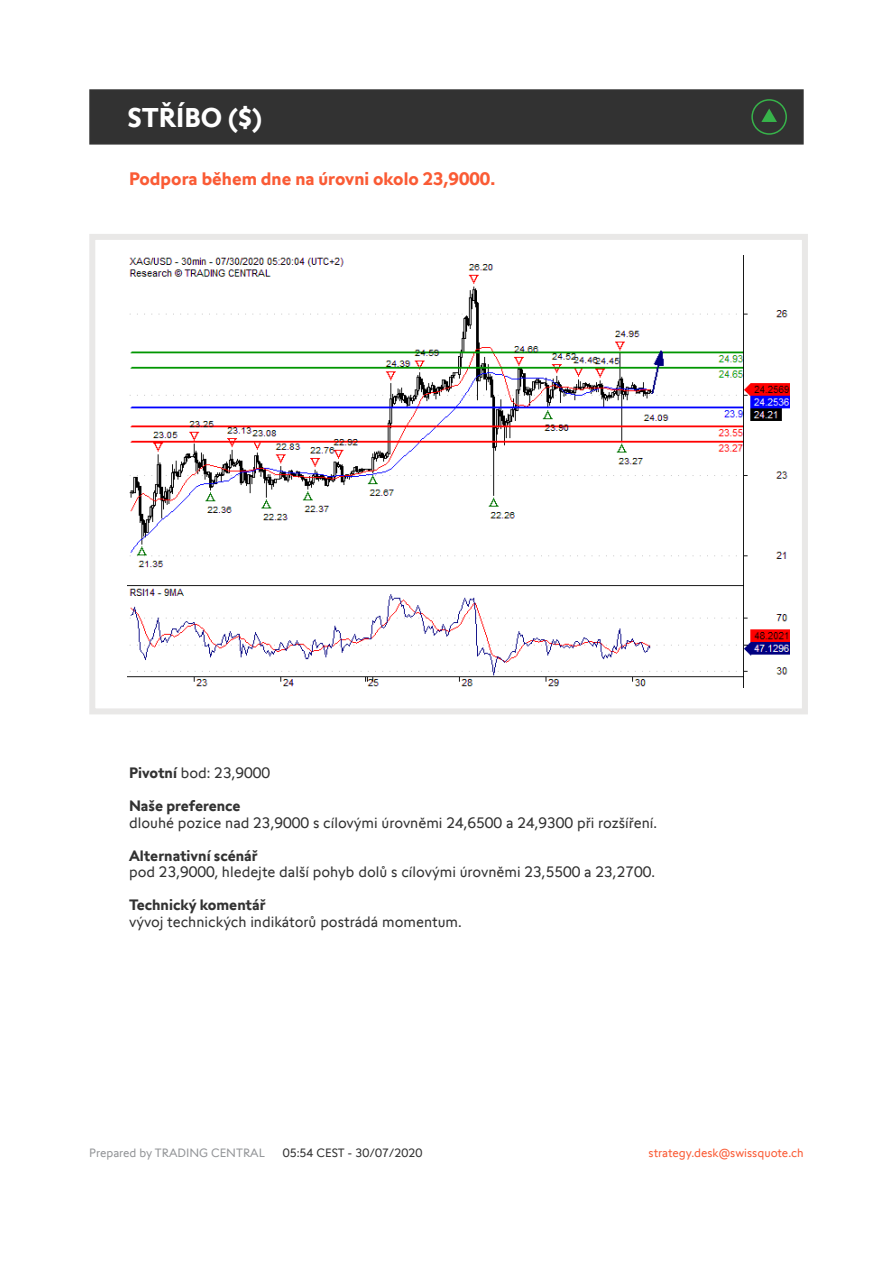
<style>
.page{position:relative;width:893px;height:1263px;background:#fff}
.page>*{position:absolute;margin:0;border:0;box-sizing:border-box;transform-origin:0 0}
.t1{font:700 27px "Swissquote CT";color:#fff}
.t2{font:700 18px "Swissquote CT";color:#fa5b35}
.t3{font:15px "Swissquote CT";color:#323232}
.t4{font:700 15px "Swissquote CT";color:#323232}
.t5{font:12px "Swissquote CT";color:#fa5b35}
.t6{font:12px "Swissquote CT";color:#939598}
.t7{font:12px "Swissquote CT";color:#323232}
.s1{font-weight:700}
</style>
<div class="page">
<div style="left:89px;top:234px;width:719px;height:480px;border:6px solid #e9e8e7"></div>
<div style="left:89px;top:89px;width:715px;height:56px;background:#323232;border:2px solid #323232"></div>
<img style="left:128px;top:255px;width:661px;height:432px">
<svg style="left:751px;top:99px;width:36px;height:36px"></svg>
<h1 class="t1" style="left:128px;top:101px;width:136px">STŘÍBO ($)</h1>
<p class="t2" style="left:129px;top:168px;width:368px">Podpora během dne na úrovni okolo 23,9000.</p>
<p class="t3" style="left:129px;top:764px;width:143px"><span class="s1">Pivotní</span> bod: 23,9000</p>
<p class="t4" style="left:129px;top:797px;width:113px">Naše preference</p>
<p class="t3" style="left:129px;top:814px;width:530px">dlouhé pozice nad 23,9000 s cílovými úrovněmi 24,6500 a 24,9300 při rozšíření.</p>
<p class="t4" style="left:129px;top:846px;width:130px">Alternativní scénář</p>
<p class="t3" style="left:129px;top:863px;width:528px">pod 23,9000, hledejte další pohyb dolů s cílovými úrovněmi 23,5500 a 23,2700.</p>
<p class="t4" style="left:129px;top:896px;width:138px">Technický komentář</p>
<p class="t3" style="left:129px;top:913px;width:334px">vývoj technických indikátorů postrádá momentum.</p>
<p class="t6" style="left:89px;top:1145px;width:177px">Prepared by TRADING CENTRAL</p>
<p class="t7" style="left:283px;top:1145px;width:141px">05:54 CEST - 30/07/2020</p>
<p class="t5" style="left:649px;top:1145px;width:157px">strategy.desk@swissquote.ch</p>
</div>
